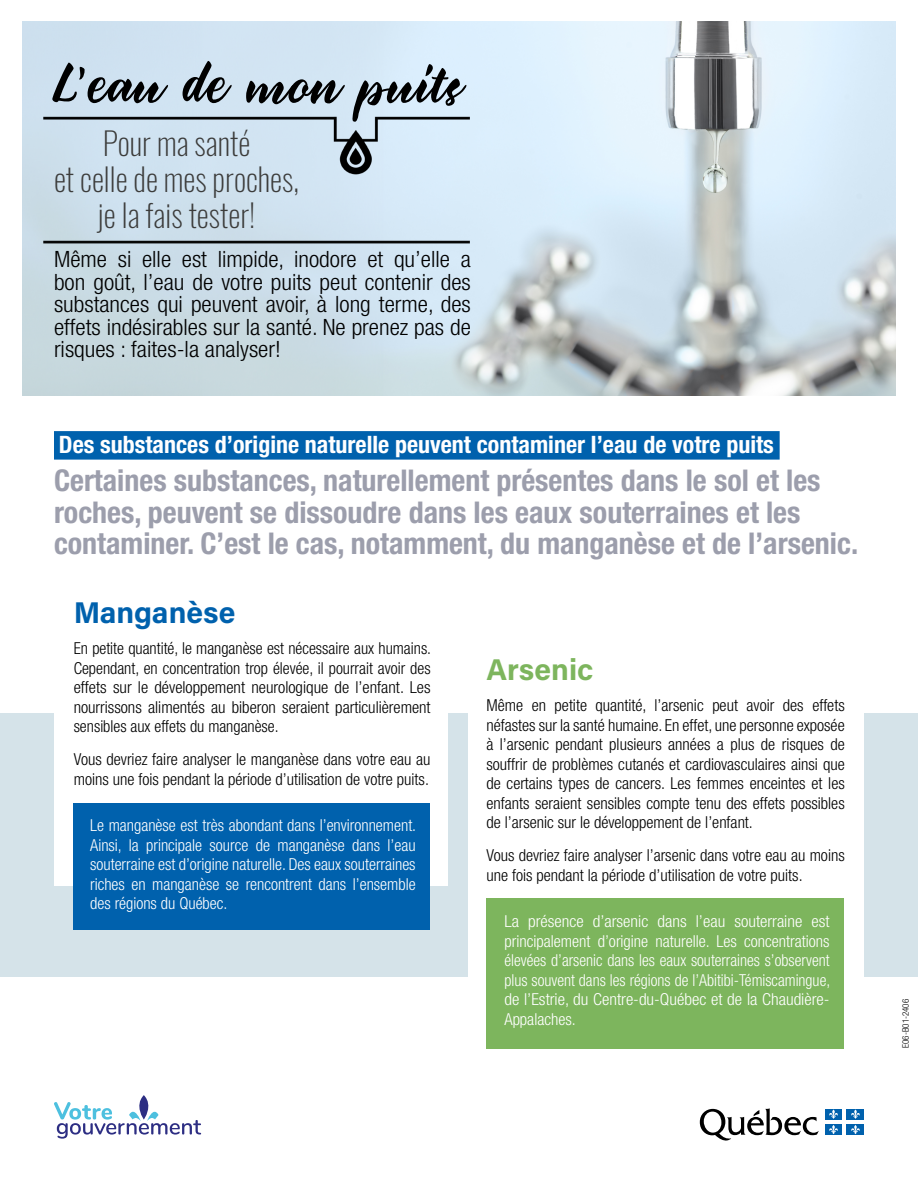
<style>
.page{position:relative;width:918px;height:1188px;background:#fff}
.page>*{position:absolute;margin:0;border:0;box-sizing:border-box;transform-origin:0 0}
.t1{font:67.5px "Jazzling Script";color:#000}
.H4_1_colonne{font:200 31.5px/36px "Oswald";color:#3c3c3b;text-align:center}
.H2_-_sans_retrait{font:700 condensed 30px/31.5px "Helvetica Neue LT Std";color:#9c9eac}
.t2{font:700 30px "Acumin Pro";color:#0061ad}
.t3{font:700 30px "Acumin Pro";color:#7db55d}
.P_sous-titre{font:700 condensed 24px "Helvetica Neue LT Std";color:#fff}
.P_intro{font:300 condensed 22.5px/22.5px "Helvetica Neue LT Std";color:#000;text-align:justify;scale:1.06 1}
.P_1_colonne{font:300 condensed 16.5px/19.5px "Helvetica Neue LT Std";color:#000;text-align:justify}
.P_1_colonne-2{font:300 condensed 16.5px/19.5px "Helvetica Neue LT Std";color:#fff;text-align:justify;scale:1.04 1}
.P_1_colonne-3{font:300 condensed 16.5px/19.5px "Helvetica Neue LT Std";color:#fff;text-align:justify}
.t4{font:300 condensed 9px "Helvetica Neue LT Std";color:#000}
</style>
<div class="page">
<div style="left:0;top:713px;width:918px;height:263px;background:#d5e3e9"></div>
<img style="left:23px;top:22px;width:872px;height:373px">
<svg style="left:54px;top:1095px;width:147px;height:44px"></svg>
<svg style="left:700px;top:1108px;width:119px;height:33px"></svg>
<div style="left:825px;top:1109px;width:17px;height:10px;background:#0061ad"></div>
<svg style="left:829px;top:1109px;width:9px;height:10px"></svg>
<div style="left:847px;top:1109px;width:17px;height:10px;background:#0061ad"></div>
<svg style="left:851px;top:1109px;width:9px;height:10px"></svg>
<div style="left:825px;top:1124px;width:17px;height:11px;background:#0061ad"></div>
<svg style="left:829px;top:1125px;width:9px;height:9px"></svg>
<div style="left:847px;top:1124px;width:17px;height:11px;background:#0061ad"></div>
<svg style="left:851px;top:1125px;width:9px;height:9px"></svg>
<div style="left:54px;top:431px;width:726px;height:29px;background:#0061ad"></div>
<div style="left:54px;top:623px;width:393px;height:263px;background:#fff"></div>
<div style="left:74px;top:803px;width:356px;height:126px;background:#0061ad"></div>
<div style="left:469px;top:678px;width:395px;height:330px;background:#fff"></div>
<div style="left:486px;top:898px;width:358px;height:150px;background:#7db55d"></div>
<img style="left:32px;top:96px;width:446px;height:162px">
<h1 class="t1" style="left:53px;top:49px;width:409px">L’eau de mon puits</h1>
<p class="H4_1_colonne" style="left:54px;top:121px;width:246px">Pour ma santé<br>et celle de mes proches, je la fais tester!</p>
<p class="P_intro" style="left:54px;top:248px;width:395px">Même si elle est limpide, inodore et qu’elle a bon goût, l’eau de votre puits peut contenir des substances qui peuvent avoir, à long terme, des effets indésirables sur la santé. Ne prenez pas de risques : faites-la analyser!</p>
<p class="P_sous-titre" style="left:59px;top:430px;width:716px">Des substances d’origine naturelle peuvent contaminer l’eau de votre puits</p>
<p class="H2_-_sans_retrait" style="left:54px;top:464px;width:806px">Certaines substances, naturellement présentes dans le sol et les roches, peuvent se dissoudre dans les eaux souterraines et les contaminer. C’est le cas, notamment, du manganèse et de l’arsenic.</p>
<h3 class="t2" style="left:74px;top:591px;width:163px">Manganèse</h3>
<p class="P_1_colonne" style="left:74px;top:639px;width:359px">En petite quantité, le manganèse est nécessaire aux humains.<br>Cependant, en concentration trop élevée, il pourrait avoir des effets sur le développement neurologique de l’enfant. Les nourrissons alimentés au biberon seraient particulièrement sensibles aux effets du manganèse.</p>
<p class="P_1_colonne" style="left:74px;top:750px;width:358px">Vous devriez faire analyser le manganèse dans votre eau au moins une fois pendant la période d’utilisation de votre puits.</p>
<p class="P_1_colonne-3" style="left:90px;top:816px;width:328px">Le manganèse est très abondant dans l’environnement.<br>Ainsi, la principale source de manganèse dans l’eau souterraine est d’origine naturelle. Des eaux souterraines riches en manganèse se rencontrent dans l’ensemble des régions du Québec.</p>
<h3 class="t3" style="left:486px;top:648px;width:109px">Arsenic</h3>
<p class="P_1_colonne" style="left:486px;top:695px;width:360px">Même en petite quantité, l’arsenic peut avoir des effets néfastes sur la santé humaine. En effet, une personne exposée à l’arsenic pendant plusieurs années a plus de risques de souffrir de problèmes cutanés et cardiovasculaires ainsi que de certains types de cancers. Les femmes enceintes et les enfants seraient sensibles compte tenu des effets possibles de l’arsenic sur le développement de l’enfant.</p>
<p class="P_1_colonne" style="left:486px;top:845px;width:360px">Vous devriez faire analyser l’arsenic dans votre eau au moins une fois pendant la période d’utilisation de votre puits.</p>
<p class="P_1_colonne-2" style="left:504px;top:911px;width:315px">La présence d’arsenic dans l’eau souterraine est principalement d’origine naturelle. Les concentrations élevées d’arsenic dans les eaux souterraines s’observent plus souvent dans les régions de l’Abitibi-Témiscamingue, de l’Estrie, du Centre-du-Québec et de la Chaudière-Appalaches.</p>
<p class="t4" style="left:900px;top:1048px;width:51px;rotate:-90deg">E06-B01-2406</p>
</div>
